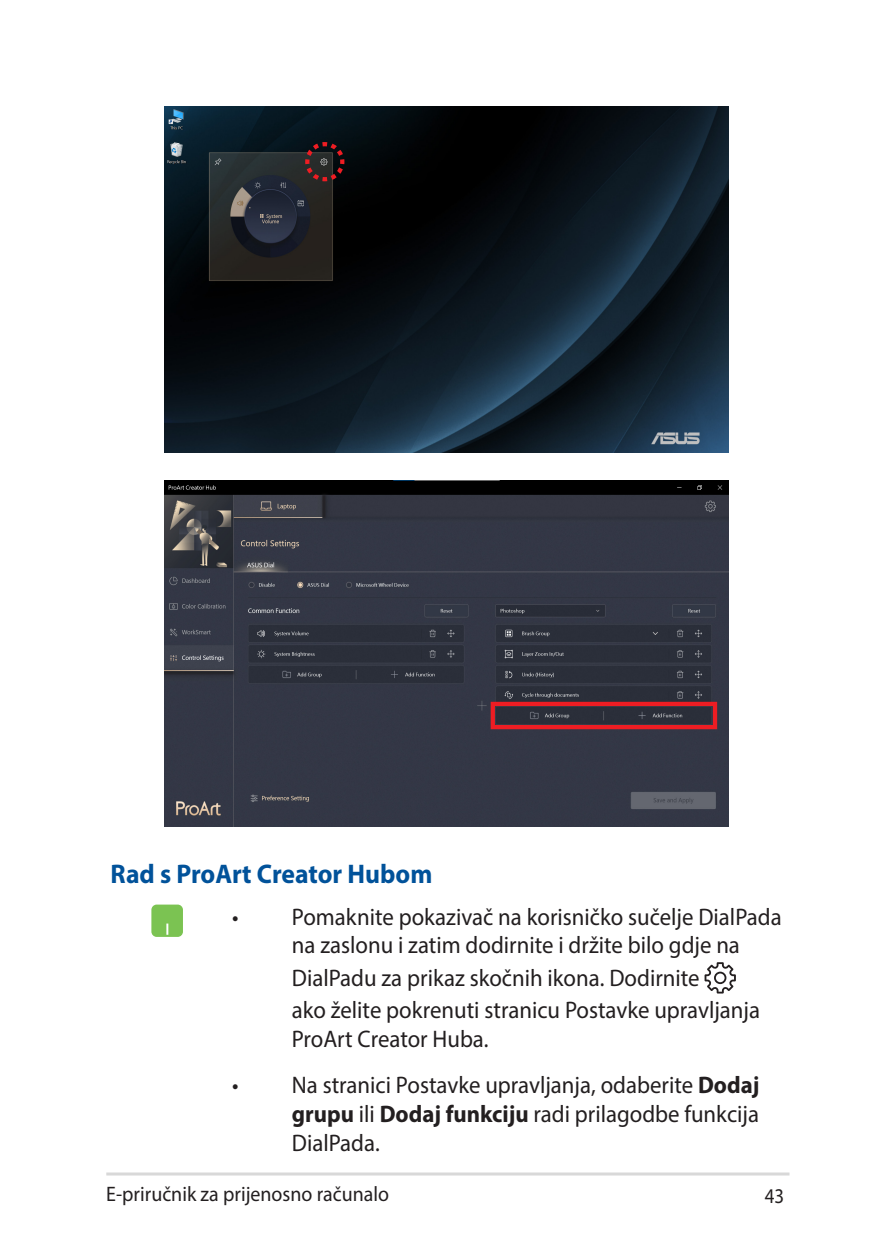
<style>
.page{position:relative;width:893px;height:1259px;background:#fff}
.page>*{position:absolute;margin:0;border:0;box-sizing:border-box;transform-origin:0 0}
.t1{font:700 27px "Myriad Pro";color:#01529a;scale:.95 1}
.t2{font:24px/28.8px "Myriad Pro";color:#231f20;scale:.95 1}
.t3{font:21px "Myriad Pro";color:#231f20;scale:.95 1}
.t4{font:21px "Myriad Pro";color:#231f20;scale:.9 1}
.s1{font-weight:700}
</style>
<div class="page">
<hr style="left:106px;top:1172px;width:683px;height:3px;background:#d8d8d8">
<div style="left:151px;top:904px;width:32px;height:33px;background:#7bc352;border-radius:5px"></div>
<svg style="left:166px;top:923px;width:2px;height:11px"></svg>
<svg style="left:705px;top:962px;width:31px;height:31px"></svg>
<img style="left:165px;top:480px;width:563px;height:347px">
<div style="left:491px;top:702px;width:226px;height:27px;border:4px solid #ee1d23"></div>
<img style="left:165px;top:106px;width:563px;height:346px">
<svg style="left:303px;top:140px;width:44px;height:44px"></svg>
<p class="t1" style="left:111px;top:856px;width:340px">Rad s ProArt Creator Hubom</p>
<p class="t2" style="left:292px;top:902px;width:517px;text-indent:-60px">• Pomaknite pokazivač na korisničko sučelje DialPada na zaslonu i zatim dodirnite i držite bilo gdje na</p>
<p class="t2" style="left:292px;top:961px;width:494px;line-height:32.4px">DialPadu za prikaz skočnih ikona. Dodirnite<br>ako želite pokrenuti stranicu Postavke upravljanja</p>
<p class="t2" style="left:292px;top:1024px;width:209px">ProArt Creator Huba.</p>
<p class="t2" style="left:292px;top:1070px;width:494px;text-align:justify;text-indent:-60px">• Na stranici Postavke upravljanja, odaberite <span class="s1">Dodaj grupu</span> ili <span class="s1">Dodaj funkciju</span> radi prilagodbe funkcija DialPada.</p>
<p class="t3" style="left:106px;top:1180px;width:299px">E-priručnik za prijenosno računalo</p>
<p class="t4" style="left:765px;top:1182px;width:23px">43</p>
</div>
